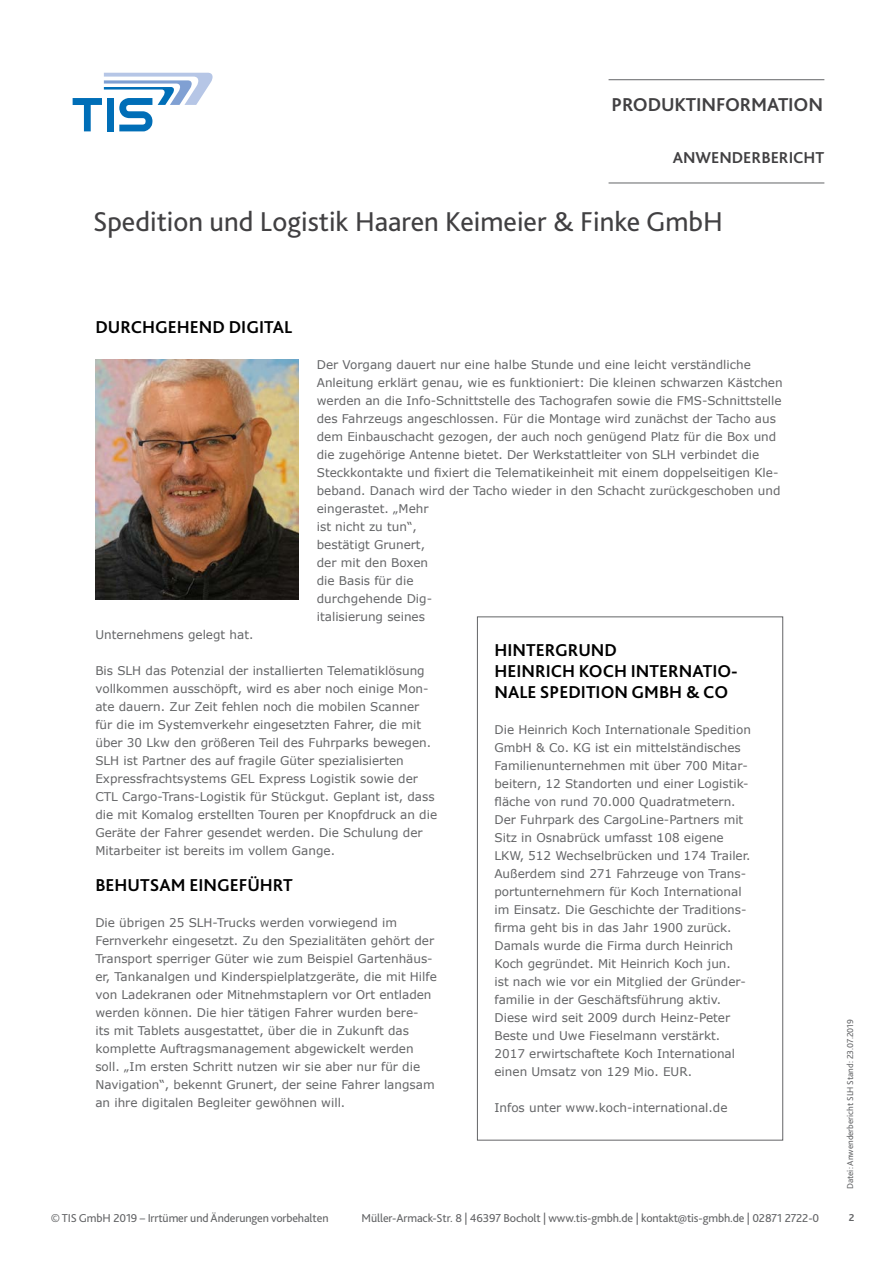
<style>
.page{position:relative;width:893px;height:1263px;background:#fff}
.page>*{position:absolute;margin:0;border:0;box-sizing:border-box;transform-origin:0 0}
.t1{font:28.5px "Bliss 2";color:#414042}
.t2{font:700 19.5px "Bliss 2";letter-spacing:-.01em;color:#414042}
.t3{font:700 18px/21px "Bliss 2";color:#000}
.t4{font:700 16.5px "Bliss 2";color:#414042}
.t5{font:12px/18px "Verdana";color:#636466}
.t6{font:12px "Bliss 2";letter-spacing:-.01em;color:#636466}
.t7{font:700 10.5px "Bliss 2";color:#636466}
.t8{font:9px "Bliss 2";color:#636466}
</style>
<div class="page">
<svg style="left:73px;top:73px;width:140px;height:58px"></svg>
<hr style="left:609px;top:79px;width:215px;height:1px;background:#636466">
<hr style="left:609px;top:183px;width:215px;height:1px;background:#636466">
<div style="left:477px;top:616px;width:306px;height:524px;border:1px solid #636466"></div>
<img style="left:95px;top:360px;width:204px;height:239px">
<h2 class="t2" style="left:612px;top:92px;width:213px">PRODUKTINFORMATION</h2>
<h3 class="t4" style="left:673px;top:147px;width:153px">ANWENDERBERICHT</h3>
<h1 class="t1" style="left:93px;top:203px;width:631px">Spedition und Logistik Haaren Keimeier &amp; Finke GmbH</h1>
<h3 class="t3" style="left:95px;top:316px;width:198px">DURCHGEHEND DIGITAL</h3>
<p class="t5" style="left:317px;top:355px;width:467px">Der Vorgang dauert nur eine halbe Stunde und eine leicht verständliche Anleitung erklärt genau, wie es funktioniert: Die kleinen schwarzen Kästchen werden an die Info-Schnittstelle des Tachografen sowie die FMS-Schnittstelle des Fahrzeugs angeschlossen. Für die Montage wird zunächst der Tacho aus dem Einbauschacht gezogen, der auch noch genügend Platz für die Box und die zugehörige Antenne bietet. Der Werkstattleiter von SLH verbindet die Steckkontakte und fixiert die Telematikeinheit mit einem doppelseitigen Kle&shy;beband. Danach wird der Tacho wieder in den Schacht zurückgeschoben und eingerastet. „Mehr<br>ist nicht zu tun“,<br>bestätigt Grunert,<br>der mit den Boxen<br>die Basis für die<br>durchgehende Dig-<br>italisierung seines</p>
<p class="t5" style="left:95px;top:625px;width:160px">Unternehmens gelegt hat.</p>
<p class="t5" style="left:95px;top:661px;width:343px">Bis SLH das Potenzial der installierten Telematiklösung vollkommen ausschöpft, wird es aber noch einige Mon&shy;ate dauern. Zur Zeit fehlen noch die mobilen Scanner für die im Systemverkehr eingesetzten Fahrer, die mit über 30 Lkw den größeren Teil des Fuhrparks bewegen.<br>SLH ist Partner des auf fragile Güter spezialisierten Expressfrachtsystems GEL Express Logistik sowie der CTL Cargo-Trans-Logistik für Stückgut. Geplant ist, dass die mit Komalog erstellten Touren per Knopfdruck an die Geräte der Fahrer gesendet werden. Die Schulung der Mitarbeiter ist bereits im vollem Gange.</p>
<h3 class="t3" style="left:95px;top:874px;width:199px">BEHUTSAM EINGEFÜHRT</h3>
<p class="t5" style="left:95px;top:913px;width:343px">Die übrigen 25 SLH-Trucks werden vorwiegend im Fernverkehr eingesetzt. Zu den Spezialitäten gehört der Transport sperriger Güter wie zum Beispiel Gartenhäus&shy;er, Tankanalgen und Kinderspielplatzgeräte, die mit Hilfe von Ladekranen oder Mitnehmstaplern vor Ort entladen werden können. Die hier tätigen Fahrer wurden bere-<br>its mit Tablets ausgestattet, über die in Zukunft das komplette Auftragsmanagement abgewickelt werden soll. „Im ersten Schritt nutzen wir sie aber nur für die Navigation“, bekennt Grunert, der seine Fahrer langsam an ihre digitalen Begleiter gewöhnen will.</p>
<h3 class="t3" style="left:494px;top:639px;width:245px">HINTERGRUND<br>HEINRICH KOCH INTERNATIO-<br>NALE SPEDITION GMBH &amp; CO</h3>
<p class="t5" style="left:494px;top:721px;width:258px">Die Heinrich Koch Internationale Spedition GmbH &amp; Co. KG ist ein mittelständisches Familienunternehmen mit über 700 Mitar&shy;beitern, 12 Standorten und einer Logistik&shy;fläche von rund 70.000 Quadratmetern.<br>Der Fuhrpark des CargoLine-Partners mit Sitz in Osnabrück umfasst 108 eigene LKW, 512 Wechselbrücken und 174 Trailer.<br>Außerdem sind 271 Fahrzeuge von Trans&shy;portunternehmern für Koch International im Einsatz. Die Geschichte der Traditions&shy;firma geht bis in das Jahr 1900 zurück.<br>Damals wurde die Firma durch Heinrich Koch gegründet. Mit Heinrich Koch jun.<br>ist nach wie vor ein Mitglied der Gründer&shy;familie in der Geschäftsführung aktiv.<br>Diese wird seit 2009 durch Heinz-Peter Beste und Uwe Fieselmann verstärkt.<br>2017 erwirtschaftete Koch International einen Umsatz von 129 Mio. EUR.</p>
<p class="t5" style="left:494px;top:1099px;width:235px">Infos unter www.koch-international.de</p>
<p class="t8" style="left:844px;top:1189px;width:172px;rotate:-90deg">Datei: Anwenderbericht SLH Stand: 23.07.2019</p>
<p class="t6" style="left:51px;top:1210px;width:279px">© TIS GmbH 2019 – Irrtümer und Änderungen vorbehalten</p>
<p class="t6" style="left:362px;top:1210px;width:459px">Müller-Armack-Str. 8 | 46397 Bocholt | www.tis-gmbh.de | kontakt@tis-gmbh.de | 02871 2722-0</p>
<p class="t7" style="left:849px;top:1211px;width:7px">2</p>
</div>
